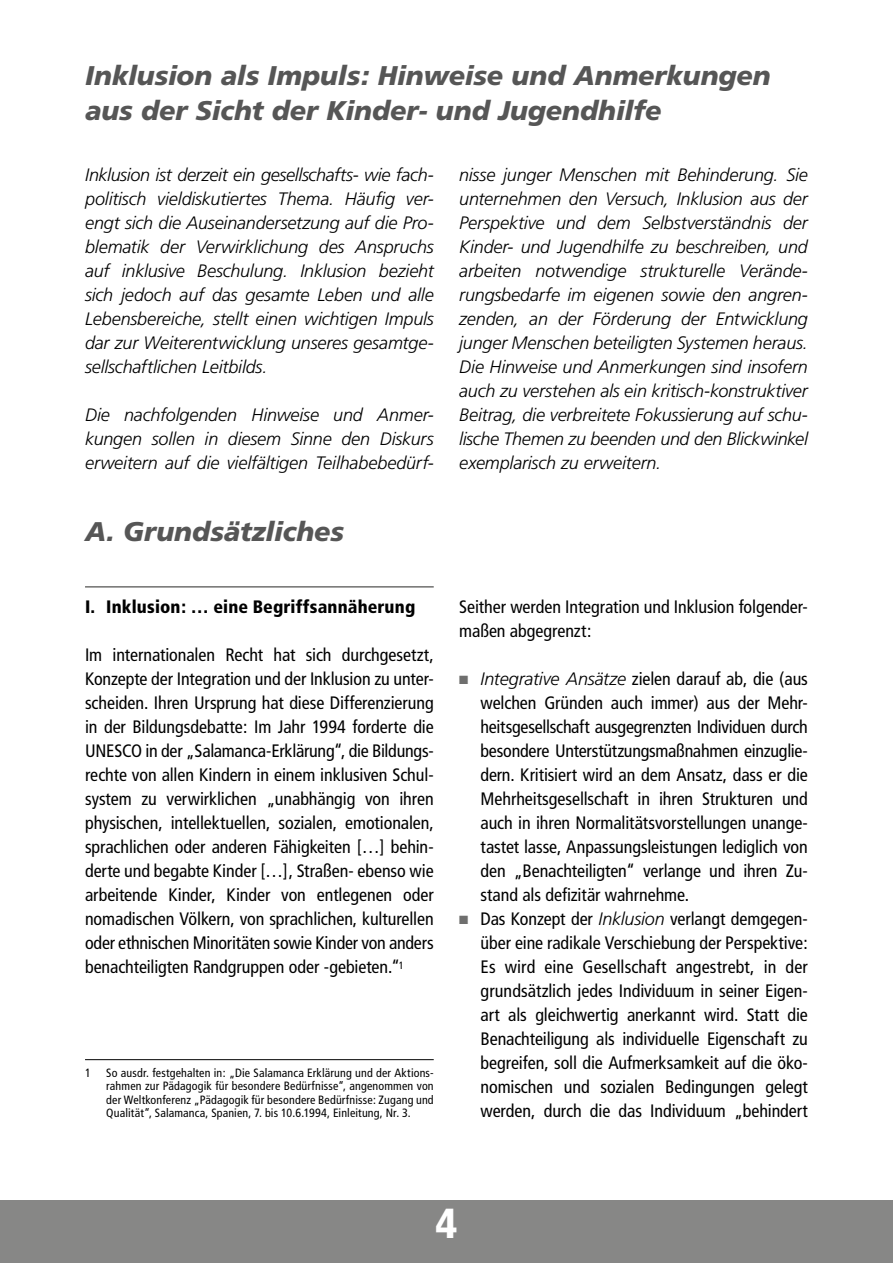
<style>
.page{position:relative;width:893px;height:1263px;background:#fff}
.page>*{position:absolute;margin:0;border:0;box-sizing:border-box;transform-origin:0 0}
.t1{font:900 condensed 42px "Frutiger";color:#fff}
.t2{font:italic 900 27px/34.5px "Frutiger";letter-spacing:-.005em;color:#565656}
.t3{font:condensed 18px/24px "Frutiger";letter-spacing:-.005em;color:#000;text-align:justify}
.t4{font:italic 300 18px/24px "Frutiger";letter-spacing:-.01em;color:#000;text-align:justify}
.t5{font:900 condensed 18px "Frutiger";letter-spacing:.005em;color:#000}
.t6{font:condensed 12px/13.5px "Frutiger";letter-spacing:.01em;color:#000;text-align:justify}
.s1{color:#6f6f6e}
.s2{font-weight:300;font-style:italic;font-stretch:normal}
</style>
<div class="page">
<div style="left:0;top:1200px;width:893px;height:63px;background:#878786"></div>
<hr style="left:85px;top:586px;width:349px;height:2px;background:#6f6f6e">
<hr style="left:85px;top:1059px;width:349px;height:1px;background:#000">
<h2 class="t2" style="left:85px;top:58px;width:687px">Inklusion als Impuls: Hinweise und Anmerkungen aus der Sicht der Kinder- und Jugendhilfe</h2>
<p class="t4" style="left:85px;top:163px;width:350px">Inklusion ist derzeit ein gesellschafts- wie fach&shy;politisch vieldiskutiertes Thema. Häufig ver&shy;engt sich die Auseinandersetzung auf die Pro&shy;blematik der Verwirklichung des Anspruchs auf inklusive Beschulung. Inklusion bezieht sich jedoch auf das gesamte Leben und alle Lebensbereiche, stellt einen wichtigen Impuls dar zur Weiterentwicklung unseres gesamtge&shy;sellschaftlichen Leitbilds.</p>
<p class="t4" style="left:85px;top:403px;width:350px">Die nachfolgenden Hinweise und Anmer&shy;kungen sollen in diesem Sinne den Diskurs erweitern auf die vielfältigen Teilhabebedürf-</p>
<h2 class="t2" style="left:85px;top:514px;width:260px">A. Grundsätzliches</h2>
<p class="t4" style="left:459px;top:163px;width:350px">nisse junger Menschen mit Behinderung. Sie unternehmen den Versuch, Inklusion aus der Perspektive und dem Selbstverständnis der Kinder- und Jugendhilfe zu beschreiben, und arbeiten notwendige strukturelle Verände&shy;rungsbedarfe im eigenen sowie den angren&shy;zenden, an der Förderung der Entwicklung junger Menschen beteiligten Systemen heraus.<br>Die Hinweise und Anmerkungen sind insofern auch zu verstehen als ein kritisch-konstruktiver Beitrag, die verbreitete Fokussierung auf schu&shy;lische Themen zu beenden und den Blickwinkel exemplarisch zu erweitern.</p>
<p class="t5" style="left:85px;top:596px;width:332px">I. Inklusion: … eine Begriffsannäherung</p>
<p class="t3" style="left:85px;top:643px;width:350px">Im internationalen Recht hat sich durchgesetzt, Konzepte der Integration und der Inklusion zu unter&shy;scheiden. Ihren Ursprung hat diese Differenzierung in der Bildungsdebatte: Im Jahr 1994 forderte die UNESCO in der „Salamanca-Erklärung“, die Bildungs&shy;rechte von allen Kindern in einem inklusiven Schul&shy;system zu verwirklichen „unabhängig von ihren physischen, intellektuellen, sozialen, emotionalen, sprachlichen oder anderen Fähigkeiten […] behin&shy;derte und begabte Kinder […], Straßen- ebenso wie arbeitende Kinder, Kinder von entlegenen oder nomadischen Völkern, von sprachlichen, kulturellen oder ethnischen Minoritäten sowie Kinder von anders benachteiligten Randgruppen oder -gebieten.“<sup>1</sup></p>
<p class="t6" style="left:85px;top:1066px;width:7px">1</p>
<p class="t6" style="left:106px;top:1066px;width:329px">So ausdr. festgehalten in: „Die Salamanca Erklärung und der Aktions&shy;rahmen zur Pädagogik für besondere Bedürfnisse“, angenommen von der Weltkonferenz „Pädagogik für besondere Bedürfnisse: Zugang und Qualität“, Salamanca, Spanien, 7. bis 10.6.1994, Einleitung, Nr. 3.</p>
<p class="t3" style="left:459px;top:595px;width:350px">Seither werden Integration und Inklusion folgender&shy;maßen abgegrenzt:</p>
<p class="t3" style="left:480px;top:667px;width:329px;text-indent:-21px"><span class="s1">■</span> <span class="s2">Integrative Ansätze</span> zielen darauf ab, die (aus welchen Gründen auch immer) aus der Mehr&shy;heitsgesellschaft ausgegrenzten Individuen durch besondere Unterstützungsmaßnahmen einzuglie&shy;dern. Kritisiert wird an dem Ansatz, dass er die Mehrheitsgesellschaft in ihren Strukturen und auch in ihren Normalitätsvorstellungen unange&shy;tastet lasse, Anpassungsleistungen lediglich von den „Benachteiligten“ verlange und ihren Zu&shy;stand als defizitär wahrnehme.</p>
<p class="t3" style="left:480px;top:907px;width:329px;text-indent:-21px"><span class="s1">■</span> Das Konzept der <span class="s2">Inklusion</span> verlangt demgegen&shy;über eine radikale Verschiebung der Perspektive:<br>Es wird eine Gesellschaft angestrebt, in der grundsätzlich jedes Individuum in seiner Eigen&shy;art als gleichwertig anerkannt wird. Statt die Benachteiligung als individuelle Eigenschaft zu begreifen, soll die Aufmerksamkeit auf die öko&shy;nomischen und sozialen Bedingungen gelegt werden, durch die das Individuum „behindert</p>
<h1 class="t1" style="left:436px;top:1198px;width:23px">4</h1>
</div>
